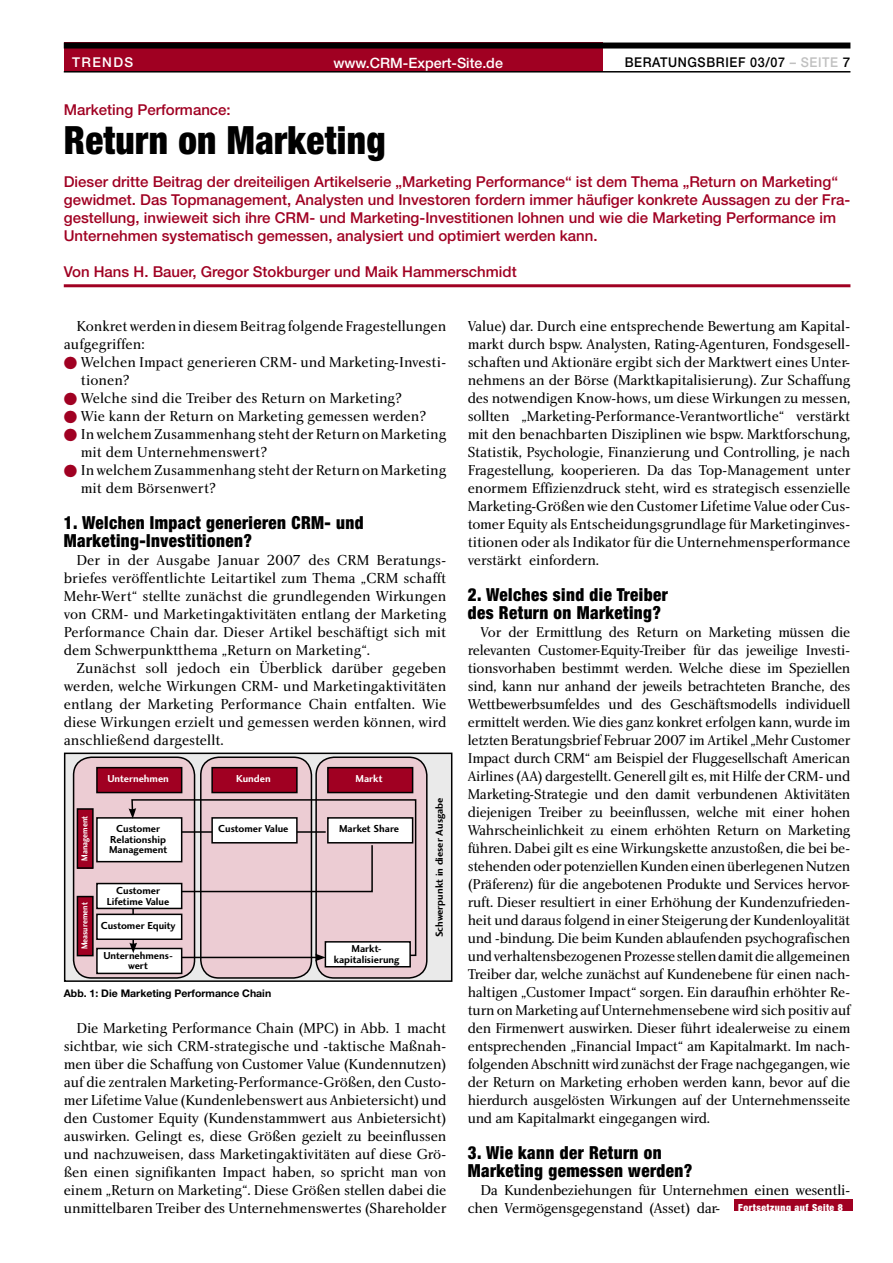
<style>
.page{position:relative;width:893px;height:1263px;background:#fff}
.page>*{position:absolute;margin:0;border:0;box-sizing:border-box;transform-origin:0 0}
.t1{font:900 condensed 39px "Helvetica Neue";letter-spacing:.01em;color:#000;scale:.95 1}
.t2{font:900 condensed 18px/18px "Helvetica Neue";letter-spacing:.025em;color:#000;scale:.95 1}
.t3{font:15px/18px "Charlotte Book Plain";color:#000;text-align:justify}
.t4{font:500 15px/18px "Helvetica Neue";color:#a00022}
.t5{font:15px/18px "Charlotte Book Plain";letter-spacing:-.02em;color:#000}
.t6{font:14.85px/18px "Charlotte Book Plain";letter-spacing:-.02em;color:#000;text-align:justify}
.t7{font:500 14.25px "Helvetica Neue";color:#fff}
.t8{font:500 13.5px "Helvetica Neue";letter-spacing:.05em;color:#000;scale:.93 1}
.t9{font:500 13.5px "Helvetica Neue";letter-spacing:.1em;color:#fff}
.t10{font:10.5px/10.5px "Charlotte Sans Bold Plain";color:#000;text-align:center}
.t11{font:700 10.5px "Helvetica Neue LT";color:#000}
.t12{font:10.5px "Charlotte Sans Bold Plain";color:#fff}
.t13{font:900 condensed 9.75px "Helvetica Neue";letter-spacing:.05em;color:#fff}
.t14{font:9px "Charlotte Sans Bold Plain";color:#fff;scale:.9 1}
.s1{color:#c0c0c0}
</style>
<div class="page">
<div style="left:64px;top:43px;width:538px;height:29px;background:#a00022"></div>
<div style="left:64px;top:43px;width:786px;height:6px;background:#000"></div>
<hr style="left:64px;top:71px;width:786px;height:2px;background:#000">
<hr style="left:64px;top:284px;width:786px;height:3px;background:#a00022">
<div style="left:734px;top:1200px;width:118px;height:11px;background:#a00022"></div>
<div style="left:65px;top:753px;width:387px;height:228px;background:#eaeaea"></div>
<div style="left:64px;top:752px;width:388px;height:230px;border:2px solid #000"></div>
<svg style="left:72px;top:756px;width:356px;height:222px;background:#d1afb7"></svg>
<div style="left:97px;top:883px;width:85px;height:25px;background:#fff"></div>
<div style="left:96px;top:883px;width:86px;height:26px;border:2px solid #000"></div>
<div style="left:97px;top:914px;width:85px;height:25px;background:#fff"></div>
<div style="left:96px;top:913px;width:86px;height:27px;border:2px solid #000"></div>
<div style="left:325px;top:942px;width:85px;height:25px;background:#fff"></div>
<div style="left:325px;top:941px;width:86px;height:26px;border:2px solid #000"></div>
<div style="left:77px;top:809px;width:16px;height:59px;background:#a00022"></div>
<div style="left:77px;top:808px;width:17px;height:61px;border:2px solid #000"></div>
<div style="left:77px;top:896px;width:16px;height:60px;background:#a00022"></div>
<div style="left:77px;top:896px;width:17px;height:60px;border:2px solid #000"></div>
<p class="t9" style="left:72px;top:54px;width:63px">TRENDS</p>
<p class="t7" style="left:333px;top:54px;width:171px">www.CRM-Expert-Site.de</p>
<p class="t8" style="left:625px;top:54px;width:244px">BERATUNGSBRIEF 03/07 <span class="s1">– SEITE</span> 7</p>
<p class="t4" style="left:64px;top:100px;width:169px">Marketing Performance:</p>
<h1 class="t1" style="left:64px;top:116px;width:340px">Return on Marketing</h1>
<p class="t4" style="left:64px;top:172px;width:788px">Dieser dritte Beitrag der dreiteiligen Artikelserie „Marketing Performance“ ist dem Thema „Return on Marketing“ gewidmet. Das Topmanagement, Analysten und Investoren fordern immer häufiger konkrete Aussagen zu der Fra&shy;gestellung, inwieweit sich ihre CRM- und Marketing-Investitionen lohnen und wie die Marketing Performance im Unternehmen systematisch gemessen, analysiert und optimiert werden kann.</p>
<p class="t4" style="left:64px;top:262px;width:454px">Von Hans H. Bauer, Gregor Stokburger und Maik Hammerschmidt</p>
<p class="t3" style="left:64px;top:317px;width:384px;text-indent:13px">Konkret werden in diesem Beitrag folgende Fragestellungen aufgegriffen:</p>
<p class="t3" style="left:81px;top:353px;width:367px;text-align:left">Welchen Impact generieren CRM- und Marketing-Investi&shy;tionen?<br>Welche sind die Treiber des Return on Marketing?<br>Wie kann der Return on Marketing gemessen werden?<br>In welchem Zusammenhang steht der Return on Marketing mit dem Unternehmenswert?<br>In welchem Zusammenhang steht der Return on Marketing mit dem Börsenwert?</p>
<p class="t2" style="left:64px;top:513px;width:317px">1. Welchen Impact generieren CRM- und<br>Marketing-Investitionen?</p>
<p class="t3" style="left:64px;top:551px;width:384px;text-indent:13px">Der in der Ausgabe Januar 2007 des CRM Beratungs&shy;briefes veröffentlichte Leitartikel zum Thema „CRM schafft Mehr-Wert“ stellte zunächst die grundlegenden Wirkungen von CRM- und Marketingaktivitäten entlang der Marketing Performance Chain dar. Dieser Artikel beschäftigt sich mit dem Schwerpunktthema „Return on Marketing“.</p>
<p class="t3" style="left:64px;top:659px;width:384px;text-indent:13px">Zunächst soll jedoch ein Überblick darüber gegeben werden, welche Wirkungen CRM- und Marketingaktivitäten entlang der Marketing Performance Chain entfalten. Wie diese Wirkungen erzielt und gemessen werden können, wird anschließend dargestellt.</p>
<p class="t12" style="left:107px;top:773px;width:63px">Unternehmen</p>
<p class="t12" style="left:236px;top:773px;width:36px">Kunden</p>
<p class="t12" style="left:356px;top:773px;width:29px">Markt</p>
<p class="t14" style="left:79px;top:861px;width:51px;rotate:-90deg">Management</p>
<p class="t14" style="left:79px;top:949px;width:54px;rotate:-90deg">Measurement</p>
<p class="t10" style="left:109px;top:824px;width:60px">Customer<br>Relationship<br>Management</p>
<p class="t10" style="left:218px;top:824px;width:72px">Customer Value</p>
<p class="t10" style="left:339px;top:824px;width:62px">Market Share</p>
<p class="t10" style="left:107px;top:886px;width:64px">Customer<br>Lifetime Value</p>
<p class="t10" style="left:101px;top:921px;width:76px">Customer Equity</p>
<p class="t10" style="left:103px;top:950px;width:71px">Unternehmens&shy;wert</p>
<p class="t10" style="left:334px;top:943px;width:67px">Markt&shy;kapitalisierung</p>
<p class="t10" style="left:434px;top:937px;width:141px;rotate:-90deg">Schwerpunkt in dieser Ausgabe</p>
<p class="t11" style="left:64px;top:986px;width:209px">Abb. 1: Die Marketing Performance Chain</p>
<p class="t3" style="left:64px;top:1019px;width:384px;text-indent:13px">Die Marketing Performance Chain (MPC) in Abb. 1 macht sichtbar, wie sich CRM-strategische und -taktische Maßnah&shy;men über die Schaffung von Customer Value (Kundennutzen) auf die zentralen Marketing-Performance-Größen, den Custo&shy;mer Lifetime Value (Kundenlebenswert aus Anbietersicht) und den Customer Equity (Kundenstammwert aus Anbietersicht) auswirken. Gelingt es, diese Größen gezielt zu beeinflussen und nachzuweisen, dass Marketingaktivitäten auf diese Grö&shy;ßen einen signifikanten Impact haben, so spricht man von einem „Return on Marketing“. Diese Größen stellen dabei die unmittelbaren Treiber des Unternehmenswertes (Shareholder</p>
<p class="t3" style="left:468px;top:317px;width:384px">Value) dar. Durch eine entsprechende Bewertung am Kapital&shy;markt durch bspw. Analysten, Rating-Agenturen, Fondsgesell&shy;schaften und Aktionäre ergibt sich der Marktwert eines Unter&shy;nehmens an der Börse (Marktkapitalisierung). Zur Schaffung des notwendigen Know-hows, um diese Wirkungen zu messen, sollten „Marketing-Performance-Verantwortliche“ verstärkt mit den benachbarten Disziplinen wie bspw. Marktforschung, Statistik, Psychologie, Finanzierung und Controlling, je nach Fragestellung, kooperieren. Da das Top-Management unter enormem Effizienzdruck steht, wird es strategisch essenzielle Marketing-Größen wie den Customer Lifetime Value oder Cus&shy;tomer Equity als Entscheidungsgrundlage für Marketinginves&shy;titionen oder als Indikator für die Unternehmensperformance verstärkt einfordern.</p>
<p class="t2" style="left:468px;top:585px;width:212px">2. Welches sind die Treiber des Return on Marketing?</p>
<p class="t6" style="left:468px;top:623px;width:384px;text-indent:13px">Vor der Ermittlung des Return on Marketing müssen die relevanten Customer-Equity-Treiber für das jeweilige Investi&shy;tionsvorhaben bestimmt werden. Welche diese im Speziellen sind, kann nur anhand der jeweils betrachteten Branche, des Wettbewerbsumfeldes und des Geschäftsmodells individuell ermittelt werden. Wie dies ganz konkret erfolgen kann, wurde im letzten Beratungsbrief Februar 2007 im Artikel „Mehr Customer Impact durch CRM“ am Beispiel der Fluggesellschaft American Airlines (AA) dargestellt. Generell gilt es, mit Hilfe der CRM- und Marketing-Strategie und den damit verbundenen Aktivitäten diejenigen Treiber zu beeinflussen, welche mit einer hohen Wahrscheinlichkeit zu einem erhöhten Return on Marketing führen. Dabei gilt es eine Wirkungskette anzustoßen, die bei be&shy;stehenden oder potenziellen Kunden einen überlegenen Nutzen (Präferenz) für die angebotenen Produkte und Services hervor&shy;ruft. Dieser resultiert in einer Erhöhung der Kundenzufrieden&shy;heit und daraus folgend in einer Steigerung der Kundenloyalität und -bindung. Die beim Kunden ablaufenden psychografischen und verhaltensbezogenen Prozesse stellen damit die allgemeinen Treiber dar, welche zunächst auf Kundenebene für einen nach&shy;haltigen „Customer Impact“ sorgen. Ein daraufhin erhöhter Re&shy;turn on Marketing auf Unternehmensebene wird sich positiv auf den Firmenwert auswirken. Dieser führt idealerweise zu einem entsprechenden „Financial Impact“ am Kapitalmarkt. Im nach&shy;folgenden Abschnitt wird zunächst der Frage nachgegangen, wie der Return on Marketing erhoben werden kann, bevor auf die hierdurch ausgelösten Wirkungen auf der Unternehmensseite und am Kapitalmarkt eingegangen wird.</p>
<p class="t2" style="left:468px;top:1143px;width:238px">3. Wie kann der Return on<br>Marketing gemessen werden?</p>
<p class="t5" style="left:468px;top:1181px;width:384px;text-indent:13px">Da Kundenbeziehungen für Unternehmen einen wesentli&shy;chen Vermögensgegenstand (Asset) dar-</p>
<p class="t13" style="left:738px;top:1201px;width:106px">Fortsetzung auf Seite 8</p>
</div>
